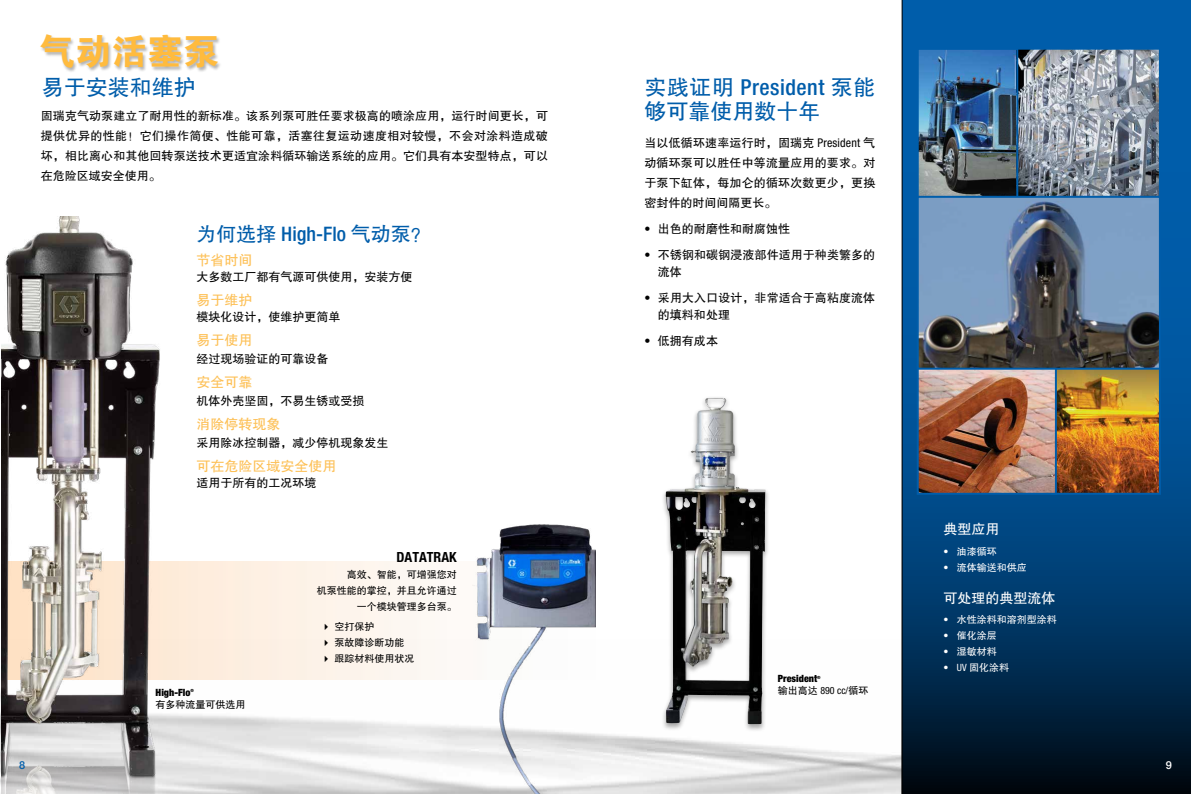
<style>
.page{position:relative;width:1191px;height:794px;background:#fff}
.page>*{position:absolute;margin:0;border:0;box-sizing:border-box;transform-origin:0 0}
.t1{font:36px "FZDHTJW GB1 0";color:#ffbb3e}
.t2{font:22px "FZHTJW GB1 0";color:#005daa}
.t3{font:500 condensed 22px "Helvetica Neue LT Std";letter-spacing:.025em;color:#005daa}
.t4{font:20px "FZHTJW GB1 0";color:#005daa}
.t5{font:14px "FZHTJW GB1 0";color:#fdc056}
.t6{font:14px "FZHTJW GB1 0";color:#fff}
.t7{font:700 condensed 14px "Helvetica Neue LT Std";color:#000}
.t8{font:12px/20px "FZHTJW GB1 0";color:#000;text-align:justify}
.t9{font:500 11px "Helvetica Neue LT Std";color:#005daa}
.t10{font:500 11px "Helvetica Neue LT Std";color:#fff}
.t11{font:10px/16px "FZHTJW GB1 0";color:#000;text-align:right}
.t12{font:10px "FZHTJW GB1 0";color:#fff}
.t13{font:900 condensed 10px "Helvetica Neue LT Std";color:#000}
.t14{font:900 condensed 4.3px "Helvetica Neue LT Std";color:#000}
.s1{font-family:"Helvetica Neue LT Std";font-weight:500;font-stretch:condensed}
.s2{font-family:"FZHTJW GB1 0";font-weight:400;font-stretch:normal}
.s3{font-family:"Helvetica Neue LT Std";font-stretch:condensed}
</style>
<div class="page">
<div style="left:1px;top:561px;width:594px;height:119px;background:#fdf4ec"></div>
<div style="left:40px;top:34px;width:183px;height:39px;background:#000;opacity:.3"></div>
<div style="left:901px;top:0;width:290px;height:71px;background:#005daa"></div>
<svg style="left:901px;top:71px;width:290px;height:723px;background:#013763"></svg>
<img style="left:1px;top:217px;width:236px;height:577px">
<img style="left:472px;top:524px;width:123px;height:270px">
<div style="left:661px;top:396px;width:109px;height:335px;background:#000;opacity:.34"></div>
<img style="left:665px;top:398px;width:100px;height:326px">
<img style="left:1057px;top:370px;width:100px;height:122px">
<div style="left:1050px;top:365px;width:110px;height:130px;border:2px solid #005daa"></div>
<img style="left:1018px;top:51px;width:139px;height:145px">
<div style="left:1012px;top:48px;width:148px;height:151px;border:2px solid #005daa"></div>
<img style="left:919px;top:370px;width:135px;height:122px">
<div style="left:916px;top:363px;width:141px;height:132px;border:2px solid #005daa"></div>
<img style="left:919px;top:51px;width:96px;height:145px">
<div style="left:916px;top:48px;width:102px;height:155px;border:2px solid #005daa"></div>
<img style="left:919px;top:199px;width:238px;height:168px">
<div style="left:916px;top:196px;width:244px;height:174px;border:2px solid #005daa"></div>
<h1 class="t1" style="left:39px;top:32px;width:182px">气动活塞泵</h1>
<h2 class="t2" style="left:42px;top:75px;width:156px">易于安装和维护</h2>
<p class="t8" style="left:41px;top:106px;width:508px">固瑞克气动泵建立了耐用性的新标准。该系列泵可胜任要求极高的喷涂应用，运行时间更长，可提供优异的性能！它们操作简便、性能可靠，活塞往复运动速度相对较慢，不会对涂料造成破坏，相比离心和其他回转泵送技术更适宜涂料循环输送系统的应用。它们具有本安型特点，可以在危险区域安全使用。</p>
<h3 class="t4" style="left:196px;top:223px;width:236px">为何选择 <span class="s1">High-Flo</span> 气动泵？</h3>
<p class="t5" style="left:196px;top:253px;width:57px">节省时间</p>
<p class="t8" style="left:196px;top:267px;width:217px">大多数工厂都有气源可供使用，安装方便</p>
<p class="t5" style="left:196px;top:293px;width:57px">易于维护</p>
<p class="t8" style="left:196px;top:307px;width:145px">模块化设计，使维护更简单</p>
<p class="t5" style="left:196px;top:333px;width:57px">易于使用</p>
<p class="t8" style="left:196px;top:349px;width:133px">经过现场验证的可靠设备</p>
<p class="t5" style="left:196px;top:375px;width:57px">安全可靠</p>
<p class="t8" style="left:196px;top:391px;width:169px">机体外壳坚固，不易生锈或受损</p>
<p class="t5" style="left:196px;top:417px;width:85px">消除停转现象</p>
<p class="t8" style="left:196px;top:433px;width:193px">采用除冰控制器，减少停机现象发生</p>
<p class="t5" style="left:196px;top:459px;width:141px">可在危险区域安全使用</p>
<p class="t8" style="left:196px;top:473px;width:121px">适用于所有的工况环境</p>
<p class="t13" style="left:156px;top:686px;width:36px">High-Flo</p>
<p class="t14" style="left:190px;top:688px;width:5px">®</p>
<p class="t11" style="left:156px;top:696px;width:91px">有多种流量可供选用</p>
<p class="t7" style="left:396px;top:548px;width:62px">DATATRAK</p>
<p class="t11" style="left:317px;top:566px;width:141px">高效、智能，可增强您对<br>机泵性能的掌控，并且允许通过一个模块管理多台泵。</p>
<p class="t11" style="left:334px;top:619px;width:81px;text-align:left">空打保护<br>泵故障诊断功能跟踪材料使用状况</p>
<h2 class="t3" style="left:644px;top:74px;width:232px"><span class="s2">实践证明</span> President <span class="s2">泵能</span></h2>
<h2 class="t2" style="left:644px;top:99px;width:177px">够可靠使用数十年</h2>
<p class="t8" style="left:644px;top:133px;width:232px">当以低循环速率运行时，固瑞克 <span class="s3">President</span> 气动循环泵可以胜任中等流量应用的要求。对于泵下缸体，每加仑的循环次数更少，更换密封件的时间间隔更长。</p>
<p class="t8" style="left:644px;top:219px;width:147px"><span class="s3">•</span> 出色的耐磨性和耐腐蚀性</p>
<p class="t8" style="left:658px;top:246px;width:219px;line-height:17px;text-indent:-14px"><span class="s3">•</span> 不锈钢和碳钢浸液部件适用于种类繁多的流体</p>
<p class="t8" style="left:658px;top:289px;width:219px;line-height:17px;text-indent:-14px"><span class="s3">•</span> 采用大入口设计，非常适合于高粘度流体的填料和处理</p>
<p class="t8" style="left:644px;top:331px;width:75px"><span class="s3">•</span> 低拥有成本</p>
<p class="t13" style="left:778px;top:672px;width:41px">President</p>
<p class="t14" style="left:817px;top:675px;width:5px">®</p>
<p class="t11" style="left:778px;top:683px;width:92px">输出高达 <span class="s3">890 cc/</span>循环</p>
<p class="t6" style="left:943px;top:521px;width:57px">典型应用</p>
<p class="t12" style="left:943px;top:545px;width:55px"><span class="s3">•</span> 油漆循环</p>
<p class="t12" style="left:943px;top:561px;width:85px"><span class="s3">•</span> 流体输送和供应</p>
<p class="t6" style="left:943px;top:590px;width:114px">可处理的典型流体</p>
<p class="t12" style="left:943px;top:614px;width:115px"><span class="s3">•</span> 水性涂料和溶剂型涂料</p>
<p class="t12" style="left:943px;top:630px;width:55px"><span class="s3">•</span> 催化涂层</p>
<p class="t12" style="left:943px;top:646px;width:55px"><span class="s3">•</span> 湿敏材料</p>
<p class="t12" style="left:943px;top:662px;width:67px"><span class="s3">• UV</span> 固化涂料</p>
<p class="t9" style="left:19px;top:759px;width:8px">8</p>
<p class="t10" style="left:1166px;top:759px;width:8px">9</p>
</div>
